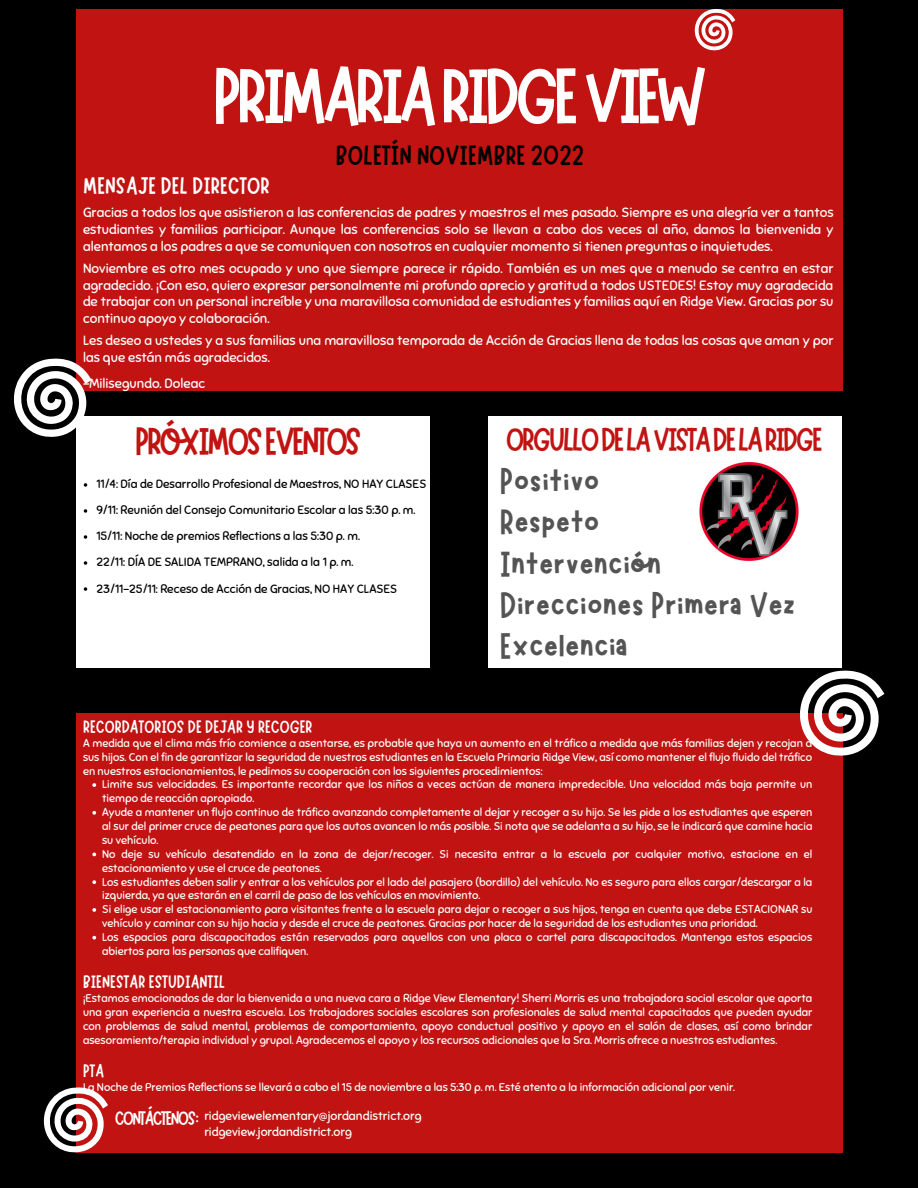
<style>
.page{position:relative;width:918px;height:1188px;background:#000}
.page>*{position:absolute;margin:0;border:0;box-sizing:border-box;transform-origin:0 0}
.t1{font:79.05px "Marykate";letter-spacing:-.07em;color:#fff}
.t2{font:39.15px "Marykate";letter-spacing:-.07em;color:#c11312}
.t3{font:36.9px/41.4px "Marykate";color:#545454}
.t4{font:33.15px "Marykate";letter-spacing:-.07em;color:#c11312}
.t5{font:27.9px "Marykate";color:#000}
.t6{font:24px "Marykate";color:#fff}
.t7{font:19.65px "Marykate";letter-spacing:-.07em;color:#fff}
.t8{font:18.15px "Marykate";color:#fff}
.t9{font:18px "Marykate";color:#fff}
.t10{font:13.5px/16.8px "Sniglet";color:#fff;text-align:justify}
.t11{font:12.3px/15.3px "Sniglet";color:#fff}
.t12{font:12px/26.1px "Sniglet";color:#000}
.t13{font:11.25px/14px "Sniglet";color:#fff;text-align:justify}
</style>
<div class="page">
<div style="left:76px;top:9px;width:766px;height:381px;background:#c11312"></div>
<div style="left:76px;top:713px;width:766px;height:440px;background:#c11312"></div>
<div style="left:76px;top:416px;width:353px;height:252px;background:#fff"></div>
<div style="left:488px;top:416px;width:354px;height:252px;background:#fff"></div>
<svg style="left:14px;top:358px;width:78px;height:79px"></svg>
<svg style="left:800px;top:670px;width:84px;height:86px"></svg>
<svg style="left:44px;top:1087px;width:64px;height:65px"></svg>
<svg style="left:695px;top:9px;width:40px;height:41px"></svg>
<img style="left:699px;top:462px;width:100px;height:99px">
<svg style="left:92px;top:783px;width:4px;height:4px"></svg>
<svg style="left:92px;top:811px;width:4px;height:4px"></svg>
<svg style="left:92px;top:853px;width:4px;height:3px"></svg>
<svg style="left:92px;top:880px;width:4px;height:4px"></svg>
<svg style="left:92px;top:908px;width:4px;height:4px"></svg>
<svg style="left:92px;top:936px;width:4px;height:4px"></svg>
<svg style="left:84px;top:483px;width:3px;height:4px"></svg>
<svg style="left:84px;top:509px;width:3px;height:4px"></svg>
<svg style="left:84px;top:535px;width:3px;height:4px"></svg>
<svg style="left:84px;top:561px;width:3px;height:4px"></svg>
<svg style="left:84px;top:587px;width:3px;height:4px"></svg>
<h1 class="t1" style="left:213px;top:45px;width:494px">PRIMARIARIDGEVIEW</h1>
<h3 class="t5" style="left:336px;top:137px;width:250px">BOLETÍN NOVIEMBRE 2022</h3>
<h3 class="t6" style="left:83px;top:170px;width:188px">MENSAJE DEL DIRECTOR</h3>
<p class="t10" style="left:83px;top:204px;width:752px">Gracias a todos los que asistieron a las conferencias de padres y maestros el mes pasado. Siempre es una alegría ver a tantos estudiantes y familias participar. Aunque las conferencias solo se llevan a cabo dos veces al año, damos la bienvenida y alentamos a los padres a que se comuniquen con nosotros en cualquier momento si tienen preguntas o inquietudes.</p>
<p class="t10" style="left:83px;top:260px;width:752px">Noviembre es otro mes ocupado y uno que siempre parece ir rápido. También es un mes que a menudo se centra en estar agradecido. ¡Con eso, quiero expresar personalmente mi profundo aprecio y gratitud a todos USTEDES! Estoy muy agradecida de trabajar con un personal increíble y una maravillosa comunidad de estudiantes y familias aquí en Ridge View. Gracias por su continuo apoyo y colaboración.</p>
<p class="t10" style="left:83px;top:333px;width:752px">Les deseo a ustedes y a sus familias una maravillosa temporada de Acción de Gracias llena de todas las cosas que aman y por las que están más agradecidos.</p>
<p class="t10" style="left:83px;top:375px;width:124px">-Milisegundo. Doleac</p>
<h2 class="t2" style="left:135px;top:416px;width:228px">PRÓXIMOSEVENTOS</h2>
<p class="t12" style="left:96px;top:471px;width:331px">11/4: Día de Desarrollo Profesional de Maestros, NO HAY CLASES 9/11: Reunión del Consejo Comunitario Escolar a las 5:30 p. m.<br>15/11: Noche de premios Reflections a las 5:30 p. m.<br>22/11: DÍA DE SALIDA TEMPRANO, salida a la 1 p. m.<br>23/11-25/11: Receso de Acción de Gracias, NO HAY CLASES</p>
<h3 class="t4" style="left:506px;top:418px;width:318px">ORGULLODELAVISTADELARIDGE</h3>
<h3 class="t3" style="left:500px;top:456px;width:297px">Positivo<br>Respeto<br>Intervención<br>Direcciones Primera Vez<br>Excelencia</h3>
<h3 class="t9" style="left:83px;top:715px;width:231px">RECORDATORIOS DE DEJAR Y RECOGER</h3>
<p class="t13" style="left:83px;top:736px;width:731px">A medida que el clima más frío comience a asentarse, es probable que haya un aumento en el tráfico a medida que más familias dejen y recojan a sus hijos. Con el fin de garantizar la seguridad de nuestros estudiantes en la Escuela Primaria Ridge View, así como mantener el flujo fluido del tráfico en nuestros estacionamientos, le pedimos su cooperación con los siguientes procedimientos:</p>
<p class="t13" style="left:102px;top:778px;width:712px;text-align:left">Limite sus velocidades. Es importante recordar que los niños a veces actúan de manera impredecible. Una velocidad más baja permite un tiempo de reacción apropiado.<br>Ayude a mantener un flujo continuo de tráfico avanzando completamente al dejar y recoger a su hijo. Se les pide a los estudiantes que esperen al sur del primer cruce de peatones para que los autos avancen lo más posible. Si nota que se adelanta a su hijo, se le indicará que camine hacia su vehículo.<br>No deje su vehículo desatendido en la zona de dejar/recoger. Si necesita entrar a la escuela por cualquier motivo, estacione en el estacionamiento y use el cruce de peatones.<br>Los estudiantes deben salir y entrar a los vehículos por el lado del pasajero (bordillo) del vehículo. No es seguro para ellos cargar/descargar a la izquierda, ya que estarán en el carril de paso de los vehículos en movimiento.<br>Si elige usar el estacionamiento para visitantes frente a la escuela para dejar o recoger a sus hijos, tenga en cuenta que debe ESTACIONAR su vehículo y caminar con su hijo hacia y desde el cruce de peatones. Gracias por hacer de la seguridad de los estudiantes una prioridad.<br>Los espacios para discapacitados están reservados para aquellos con una placa o cartel para discapacitados. Mantenga estos espacios abiertos para las personas que califiquen.</p>
<h3 class="t8" style="left:83px;top:970px;width:144px">BIENESTAR ESTUDIANTIL</h3>
<p class="t13" style="left:83px;top:991px;width:731px">¡Estamos emocionados de dar la bienvenida a una nueva cara a Ridge View Elementary! Sherri Morris es una trabajadora social escolar que aporta una gran experiencia a nuestra escuela. Los trabajadores sociales escolares son profesionales de salud mental capacitados que pueden ayudar con problemas de salud mental, problemas de comportamiento, apoyo conductual positivo y apoyo en el salón de clases, así como brindar asesoramiento/terapia individual y grupal. Agradecemos el apoyo y los recursos adicionales que la Sra. Morris ofrece a nuestros estudiantes.</p>
<h3 class="t9" style="left:83px;top:1059px;width:23px">PTA</h3>
<p class="t13" style="left:83px;top:1080px;width:654px">La Noche de Premios Reflections se llevará a cabo el 15 de noviembre a las 5:30 p. m. Esté atento a la información adicional por venir.</p>
<p class="t11" style="left:204px;top:1109px;width:219px">ridgeviewelementary@jordandistrict.org ridgeview.jordandistrict.org</p>
<h3 class="t7" style="left:115px;top:1105px;width:87px">CONTÁCTENOS:</h3>
</div>
